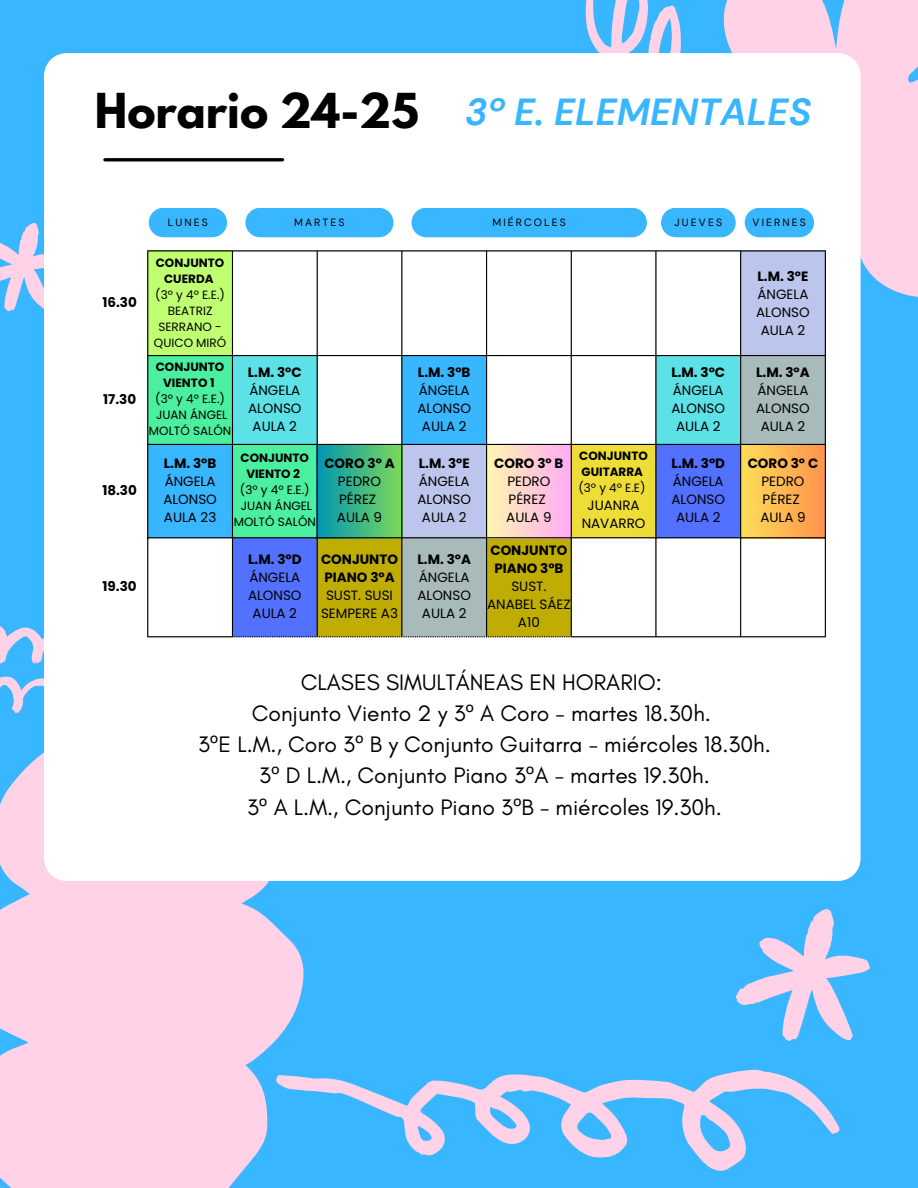
<style>
.page{position:relative;width:918px;height:1188px;background:#38b6ff}
.page>*{position:absolute;margin:0;border:0;box-sizing:border-box;transform-origin:0 0}
.t1{font:700 42.6px "League Spartan";color:#000}
.t2{font:italic 700 37.65px "DM Sans";color:#38b6ff}
.t3{font:22.8px/31.2px "Glacial Indifference";color:#000;text-align:center}
.t4{font:13.5px/18px "Poppins";color:#000}
.t5{font:700 13.5px "Poppins";color:#000}
.t6{font:12px/16px "Poppins";color:#000;text-align:center}
.t7{font:700 12px/16px "Poppins";color:#000;text-align:center}
.t8{font:10.5px "DM Sans";letter-spacing:.2em;color:#000}
.s1{font-weight:700}
.s2{font-family:"Noto Sans"}
</style>
<div class="page">
<svg style="left:0;top:752px;width:304px;height:436px;background:#eccfea"></svg>
<svg style="left:585px;top:0;width:87px;height:53px"></svg>
<svg style="left:0;top:626px;width:44px;height:88px"></svg>
<svg style="left:672px;top:0;width:246px;height:297px;background:#e3ceeb"></svg>
<svg style="left:276px;top:1069px;width:564px;height:103px"></svg>
<svg style="left:0;top:223px;width:44px;height:88px"></svg>
<svg style="left:736px;top:909px;width:134px;height:132px"></svg>
<div style="left:44px;top:53px;width:817px;height:828px;background:#fff"></div>
<hr style="left:105px;top:158px;width:178px;height:3px;background:#000">
<div style="left:148px;top:251px;width:85px;height:105px;background:#c1ff72"></div>
<svg style="left:402px;top:252px;width:423px;height:103px;background:#f0f2fa"></svg>
<svg style="left:572px;top:356px;width:253px;height:280px;background:#c1e5e7"></svg>
<svg style="left:572px;top:445px;width:168px;height:191px;background:#d0d3ce"></svg>
<div style="left:740px;top:444px;width:86px;height:94px;background:linear-gradient(to right,#ffe05a,#fa904c)"></div>
<hr style="left:147px;top:252px;width:1px;height:384px;background:#000">
<hr style="left:232px;top:252px;width:1px;height:384px;background:#000">
<hr style="left:317px;top:252px;width:1px;height:384px;background:#000">
<hr style="left:401px;top:252px;width:1px;height:384px;background:#000">
<hr style="left:486px;top:252px;width:1px;height:384px;background:#000">
<hr style="left:571px;top:252px;width:1px;height:384px;background:#000">
<hr style="left:655px;top:252px;width:2px;height:384px;background:#000">
<hr style="left:740px;top:252px;width:1px;height:384px;background:#000">
<hr style="left:825px;top:252px;width:1px;height:384px;background:#000">
<hr style="left:147px;top:250px;width:679px;height:2px;background:#000">
<hr style="left:147px;top:355px;width:679px;height:1px;background:#000">
<hr style="left:147px;top:444px;width:679px;height:1px;background:#000">
<hr style="left:147px;top:537px;width:679px;height:1px;background:#000">
<hr style="left:147px;top:636px;width:86px;height:1px;background:#000">
<hr style="left:572px;top:636px;width:254px;height:1px;background:#000">
<svg style="left:148px;top:356px;width:424px;height:281px;background:#93c6b7"></svg>
<div style="left:149px;top:208px;width:78px;height:29px;background:#38b6ff;border-radius:15px"></div>
<div style="left:245px;top:208px;width:148px;height:29px;background:#38b6ff;border-radius:15px"></div>
<div style="left:411px;top:208px;width:236px;height:29px;background:#38b6ff;border-radius:15px"></div>
<div style="left:661px;top:208px;width:75px;height:29px;background:#38b6ff;border-radius:15px"></div>
<div style="left:745px;top:208px;width:69px;height:29px;background:#38b6ff;border-radius:15px"></div>
<p class="t1" style="left:95px;top:90px;width:325px">Horario 24-25</p>
<p class="t2" style="left:465px;top:88px;width:348px">3º E. ELEMENTALES</p>
<p class="t5" style="left:102px;top:293px;width:36px">16.30</p>
<p class="t5" style="left:103px;top:389px;width:35px">17.30</p>
<p class="t5" style="left:102px;top:481px;width:36px">18.30</p>
<p class="t5" style="left:103px;top:577px;width:36px">19.30</p>
<p class="t8" style="left:168px;top:215px;width:42px">LUNES</p>
<p class="t8" style="left:294px;top:215px;width:52px">MARTES</p>
<p class="t8" style="left:492px;top:215px;width:75px">MIÉRCOLES</p>
<p class="t8" style="left:675px;top:215px;width:49px">JUEVES</p>
<p class="t8" style="left:753px;top:215px;width:55px">VIERNES</p>
<p class="t7" style="left:156px;top:254px;width:70px">CONJUNTO<br>CUERDA</p>
<h1 class="t6" style="left:154px;top:286px;width:74px">(3º y 4º E.E.)<br>BEATRIZ<br>SERRANO -<br>QUICO MIRÓ</h1>
<p class="t7" style="left:156px;top:359px;width:70px">CONJUNTO<br>VIENTO 1</p>
<p class="t6" style="left:155px;top:391px;width:71px">(3º y 4º E.E.)</p>
<p class="t6" style="left:149px;top:407px;width:84px">JUAN ÁNGEL<br>MOLTÓ SALÓN</p>
<p class="t5" style="left:248px;top:363px;width:55px">L.M. 3ºC</p>
<p class="t4" style="left:248px;top:381px;width:55px">ÁNGELA<br>ALONSO</p>
<p class="t4" style="left:253px;top:417px;width:46px">AULA 2</p>
<p class="t5" style="left:164px;top:454px;width:54px">L.M. 3ºB</p>
<p class="t4" style="left:163px;top:472px;width:55px">ÁNGELA<br>ALONSO</p>
<p class="t4" style="left:164px;top:508px;width:54px">AULA 23</p>
<p class="t7" style="left:241px;top:450px;width:70px">CONJUNTO<br>VIENTO 2</p>
<p class="t6" style="left:240px;top:482px;width:71px">(3º y 4º E.E.)</p>
<p class="t6" style="left:234px;top:498px;width:84px">JUAN ÁNGEL<br>MOLTÓ SALÓN</p>
<p class="t5" style="left:324px;top:454px;width:72px">CORO 3º A</p>
<p class="t4" style="left:338px;top:472px;width:45px">PEDRO<br>PÉREZ</p>
<p class="t4" style="left:337px;top:508px;width:47px">AULA 9</p>
<p class="t5" style="left:418px;top:363px;width:54px">L.M. 3ºB</p>
<p class="t4" style="left:417px;top:381px;width:55px">ÁNGELA<br>ALONSO</p>
<p class="t4" style="left:422px;top:417px;width:46px">AULA 2</p>
<p class="t5" style="left:419px;top:454px;width:52px">L.M. 3ºE</p>
<p class="t4" style="left:417px;top:472px;width:55px">ÁNGELA<br>ALONSO</p>
<p class="t4" style="left:422px;top:508px;width:46px">AULA 2</p>
<p class="t5" style="left:248px;top:550px;width:55px">L.M. 3ºD</p>
<p class="t4" style="left:248px;top:569px;width:55px">ÁNGELA<br>ALONSO</p>
<p class="t4" style="left:253px;top:605px;width:46px">AULA 2</p>
<p class="t4" style="left:321px;top:551px;width:79px;text-align:center"><span class="s1">CONJUNTO<br>PIANO 3ºA<br></span>SUST. SUSI<br>SEMPERE A3</p>
<p class="t5" style="left:417px;top:550px;width:55px">L.M. 3ºA</p>
<p class="t4" style="left:417px;top:569px;width:55px">ÁNGELA<br>ALONSO</p>
<p class="t4" style="left:422px;top:605px;width:46px">AULA 2</p>
<p class="t5" style="left:494px;top:454px;width:71px">CORO 3º B</p>
<p class="t4" style="left:507px;top:472px;width:45px">PEDRO<br>PÉREZ</p>
<p class="t4" style="left:506px;top:508px;width:47px">AULA 9</p>
<p class="t4" style="left:487px;top:542px;width:85px;text-align:center"><span class="s1">CONJUNTO<br>PIANO 3ºB<br></span>SUST.<br>ANABEL SÁEZ<br>A10</p>
<p class="t7" style="left:579px;top:448px;width:70px;text-align:left">CONJUNTO<br>GUITARRA</p>
<p class="t6" style="left:578px;top:480px;width:69px">(3º y 4º E.E)</p>
<p class="t4" style="left:582px;top:496px;width:65px;text-align:center">JUANRA<br>NAVARRO</p>
<p class="t5" style="left:671px;top:363px;width:55px">L.M. 3ºC</p>
<p class="t4" style="left:672px;top:381px;width:55px">ÁNGELA<br>ALONSO</p>
<p class="t4" style="left:676px;top:417px;width:46px">AULA 2</p>
<p class="t5" style="left:672px;top:454px;width:55px">L.M. 3ºD</p>
<p class="t4" style="left:672px;top:472px;width:55px">ÁNGELA<br>ALONSO</p>
<p class="t4" style="left:676px;top:508px;width:46px">AULA 2</p>
<h2 class="t5" style="left:758px;top:266px;width:52px">L.M. 3ºE</h2>
<p class="t4" style="left:756px;top:285px;width:55px">ÁNGELA<br>ALONSO</p>
<p class="t4" style="left:761px;top:321px;width:46px">AULA 2</p>
<p class="t5" style="left:756px;top:363px;width:55px">L.M. 3ºA</p>
<p class="t4" style="left:756px;top:381px;width:55px">ÁNGELA<br>ALONSO</p>
<p class="t4" style="left:761px;top:417px;width:46px">AULA 2</p>
<p class="t5" style="left:748px;top:454px;width:72px">CORO 3º C</p>
<p class="t4" style="left:761px;top:472px;width:45px">PEDRO<br>PÉREZ</p>
<p class="t4" style="left:760px;top:508px;width:47px">AULA 9</p>
<p class="t3" style="left:198px;top:666px;width:574px">CLASES SIMULTÁNEAS EN HORARIO:<br>Conjunto Viento 2 y 3<span class="s2">º</span> A Coro - martes 18.30h.<br>3<span class="s2">º</span>E L.M., Coro 3<span class="s2">º</span> B y Conjunto Guitarra - miércoles 18.30h.<br>3<span class="s2">º</span> D L.M., Conjunto Piano 3<span class="s2">º</span>A - martes 19.30h.<br>3<span class="s2">º</span> A L.M., Conjunto Piano 3<span class="s2">º</span>B - miércoles 19.30h.</p>
</div>
